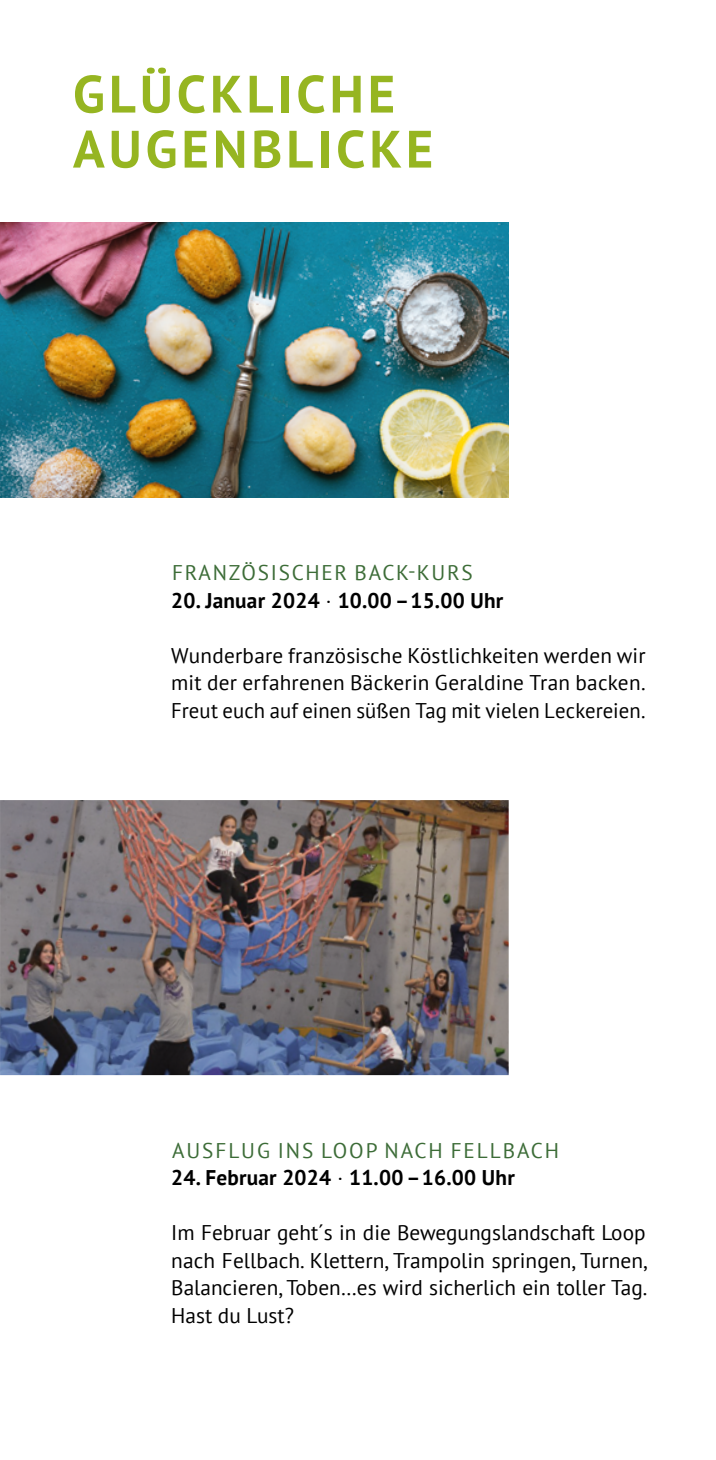
<style>
.page{position:relative;width:716px;height:1460px;background:#fff}
.page>*{position:absolute;margin:0;border:0;box-sizing:border-box;transform-origin:0 0}
.t1{font:700 52.5px/55px "PT Sans";letter-spacing:.075em;color:#96b521}
.t2{font:21.25px/27.5px "PT Sans";color:#000;text-align:justify}
.t3{font:700 21.25px "PT Sans";letter-spacing:.01em;color:#000}
.t4{font:21.25px "PT Sans";letter-spacing:.08em;color:#3c6c37}
.s1{font-weight:400}
</style>
<div class="page">
<img style="left:0;top:223px;width:508px;height:275px">
<img style="left:0;top:800px;width:509px;height:275px">
<h1 class="t1" style="left:73px;top:66px;width:362px">Glückliche<br>Augenblicke</h1>
<p class="t4" style="left:172px;top:559px;width:302px">Französischer Back-Kurs</p>
<p class="t3" style="left:171px;top:586px;width:333px">20. Januar 2024 <span class="s1">·</span> 10.00–15.00 Uhr</p>
<p class="t2" style="left:171px;top:641px;width:476px">Wunderbare französische Köstlichkeiten werden wir mit der erfahrenen Bäckerin Geraldine Tran backen.<br>Freut euch auf einen süßen Tag mit vielen Leckereien.</p>
<p class="t4" style="left:172px;top:1136px;width:318px">Ausflug ins Loop nach Fellb</p>
<p class="t4" style="left:517px;top:1136px;width:44px">ach</p>
<p class="t3" style="left:171px;top:1163px;width:345px">24. Februar 2024 <span class="s1">·</span> 11.00–16.00 Uhr</p>
<p class="t2" style="left:171px;top:1218px;width:477px">I m Februar geht´s in die Bewegungslandschaft Loop nach Fellbach. Klettern, Trampolin springen, Turnen, Balancieren, Toben…es wird sicherlich ein toller Tag.<br>H ast du Lust?</p>
</div>
